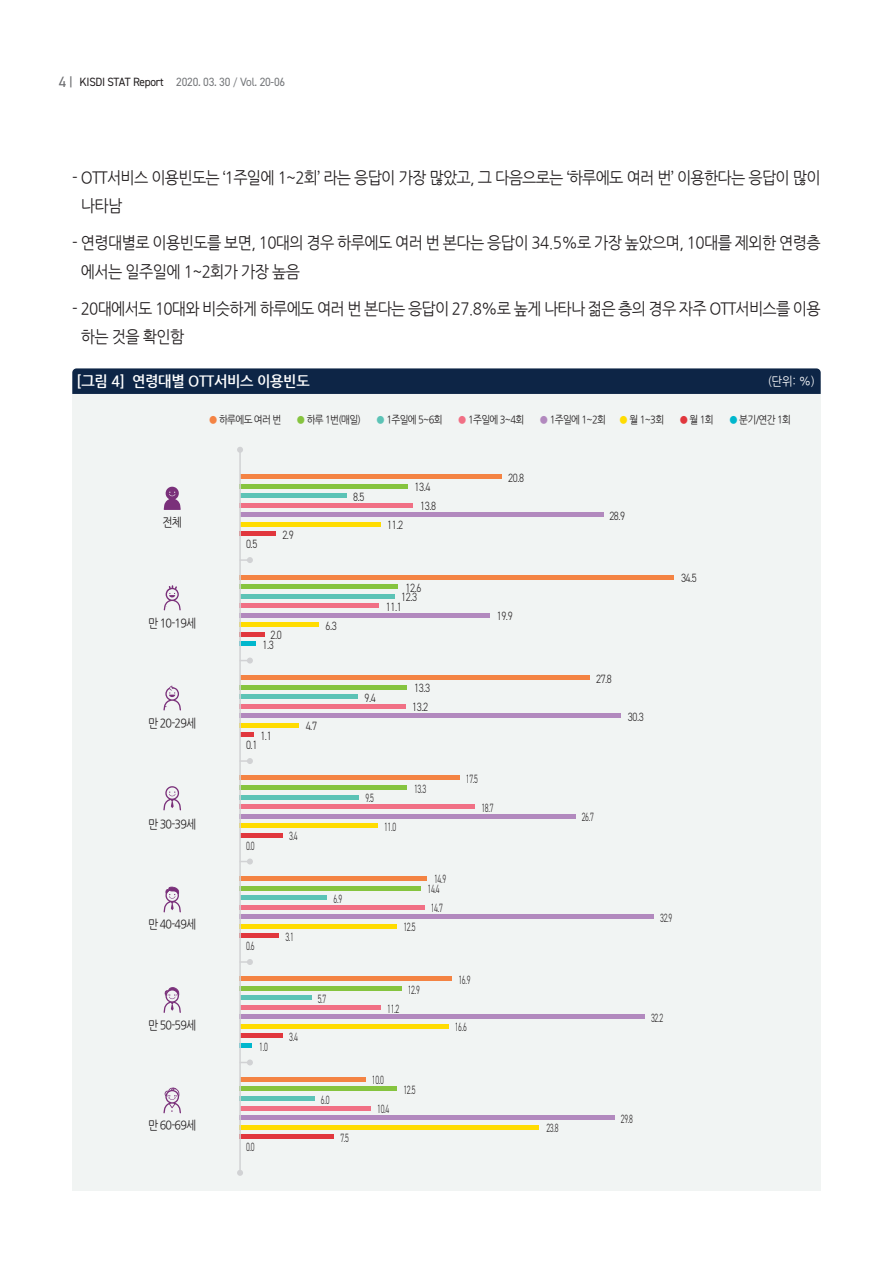
<style>
.page{position:relative;width:893px;height:1263px;background:#fff}
.page>*{position:absolute;margin:0;border:0;box-sizing:border-box;transform-origin:0 0}
.t1{font:16.5px/28.5px "Nanum Gothic";letter-spacing:-.05em;color:#231f20;scale:.92 1}
.t2{font:700 15px "Nanum Gothic";letter-spacing:-.02em;color:#fff;scale:.95 1}
.t3{font:300 12px/9.6px "DIN2014";letter-spacing:-.04em;color:#231f20;text-align:center;scale:.65 1}
.t4{font:300 12px/9.6px "DIN2014";letter-spacing:-.04em;color:#231f20;scale:.85 1}
.t5{font:12px "Nanum Gothic";letter-spacing:-.07em;color:#231f20;scale:.9 1}
.t6{font:12px "DIN2014";letter-spacing:-.025em;color:#76787b;scale:.95 1}
.t7{font:12px "Nanum Gothic";color:#fff;scale:.95 1}
.t8{font:10.5px "Nanum Gothic";letter-spacing:-.07em;color:#231f20;scale:.9 1}
.s1{font-size:15px;color:#6c6d70}
.s2{color:#6c6d70}
.s3{color:#231f20}
.s4{font-size:10.5px}
.s5{color:#f48343}
.s6{color:#86c43f}
.s7{color:#5cc3b6}
.s8{color:#f17085}
.s9{color:#b289be}
.s10{color:#ffdc01}
.s11{color:#e1373d}
.s12{color:#00b7cd}
</style>
<div class="page">
<div style="left:72px;top:381px;width:749px;height:810px;background:#f1f4f3"></div>
<svg style="left:72px;top:368px;width:749px;height:26px;background:#112949"></svg>
<svg style="left:241px;top:1059px;width:12px;height:6px"></svg>
<svg style="left:241px;top:657px;width:12px;height:6px"></svg>
<svg style="left:241px;top:557px;width:12px;height:6px"></svg>
<svg style="left:241px;top:758px;width:12px;height:6px"></svg>
<svg style="left:241px;top:858px;width:12px;height:6px"></svg>
<svg style="left:241px;top:959px;width:12px;height:6px"></svg>
<svg style="left:164px;top:487px;width:17px;height:23px"></svg>
<div style="left:240px;top:531px;width:36px;height:5px;background:#e1373d"></div>
<hr style="left:240px;top:522px;width:141px;height:4px;background:#ffdc01">
<div style="left:240px;top:512px;width:363px;height:5px;background:#b289be"></div>
<hr style="left:240px;top:503px;width:173px;height:4px;background:#f17085">
<hr style="left:240px;top:484px;width:168px;height:4px;background:#86c43f">
<div style="left:240px;top:474px;width:261px;height:5px;background:#f48343"></div>
<div style="left:240px;top:493px;width:107px;height:5px;background:#5cc3b6"></div>
<svg style="left:164px;top:585px;width:17px;height:25px"></svg>
<div style="left:240px;top:641px;width:16px;height:5px;background:#00b7cd"></div>
<hr style="left:240px;top:632px;width:25px;height:4px;background:#e1373d">
<div style="left:240px;top:622px;width:79px;height:5px;background:#ffdc01"></div>
<hr style="left:240px;top:613px;width:250px;height:4px;background:#b289be">
<div style="left:240px;top:603px;width:139px;height:5px;background:#f17085"></div>
<div style="left:240px;top:584px;width:158px;height:5px;background:#86c43f"></div>
<hr style="left:240px;top:575px;width:434px;height:4px;background:#f48343">
<hr style="left:240px;top:594px;width:154px;height:4px;background:#5cc3b6">
<svg style="left:163px;top:686px;width:18px;height:24px"></svg>
<hr style="left:240px;top:733px;width:13px;height:4px;background:#e1373d">
<hr style="left:240px;top:723px;width:59px;height:4px;background:#ffdc01">
<div style="left:240px;top:713px;width:381px;height:5px;background:#b289be"></div>
<hr style="left:240px;top:704px;width:166px;height:4px;background:#f17085">
<hr style="left:240px;top:685px;width:167px;height:4px;background:#86c43f">
<div style="left:240px;top:675px;width:349px;height:5px;background:#f48343"></div>
<div style="left:240px;top:694px;width:118px;height:5px;background:#5cc3b6"></div>
<svg style="left:163px;top:786px;width:18px;height:24px"></svg>
<hr style="left:240px;top:833px;width:42px;height:4px;background:#e1373d">
<div style="left:240px;top:823px;width:138px;height:5px;background:#ffdc01"></div>
<hr style="left:240px;top:814px;width:336px;height:4px;background:#b289be">
<div style="left:240px;top:804px;width:235px;height:5px;background:#f17085"></div>
<div style="left:240px;top:785px;width:167px;height:5px;background:#86c43f"></div>
<hr style="left:240px;top:776px;width:220px;height:4px;background:#f48343">
<hr style="left:240px;top:795px;width:119px;height:4px;background:#5cc3b6">
<svg style="left:163px;top:1087px;width:18px;height:26px"></svg>
<div style="left:240px;top:1134px;width:94px;height:5px;background:#e1373d"></div>
<hr style="left:240px;top:1125px;width:299px;height:4px;background:#ffdc01">
<div style="left:240px;top:1115px;width:375px;height:5px;background:#b289be"></div>
<hr style="left:240px;top:1106px;width:130px;height:4px;background:#f17085">
<hr style="left:240px;top:1087px;width:157px;height:4px;background:#86c43f">
<hr style="left:240px;top:1077px;width:125px;height:4px;background:#f48343">
<hr style="left:240px;top:1096px;width:75px;height:4px;background:#5cc3b6">
<svg style="left:164px;top:987px;width:17px;height:26px"></svg>
<hr style="left:240px;top:1043px;width:12px;height:4px;background:#00b7cd">
<hr style="left:240px;top:1034px;width:42px;height:4px;background:#e1373d">
<hr style="left:240px;top:1024px;width:209px;height:4px;background:#ffdc01">
<hr style="left:240px;top:1015px;width:405px;height:4px;background:#b289be">
<hr style="left:240px;top:1005px;width:141px;height:4px;background:#f17085">
<hr style="left:240px;top:986px;width:162px;height:4px;background:#86c43f">
<hr style="left:240px;top:977px;width:212px;height:4px;background:#f48343">
<hr style="left:240px;top:996px;width:71px;height:4px;background:#5cc3b6">
<svg style="left:164px;top:886px;width:17px;height:26px"></svg>
<div style="left:240px;top:933px;width:39px;height:5px;background:#e1373d"></div>
<hr style="left:240px;top:924px;width:157px;height:4px;background:#ffdc01">
<div style="left:240px;top:914px;width:414px;height:5px;background:#b289be"></div>
<hr style="left:240px;top:905px;width:185px;height:4px;background:#f17085">
<div style="left:240px;top:895px;width:86px;height:5px;background:#5cc3b6"></div>
<hr style="left:240px;top:886px;width:181px;height:4px;background:#86c43f">
<hr style="left:240px;top:876px;width:187px;height:4px;background:#f48343">
<hr style="left:239px;top:450px;width:2px;height:723px;background:#d1d2d4">
<svg style="left:237px;top:447px;width:6px;height:6px"></svg>
<svg style="left:237px;top:1170px;width:6px;height:6px"></svg>
<p class="t6" style="left:59px;top:74px;width:240px"><span class="s1">4</span> <span class="s2">|</span> <span class="s3">KISDI STAT Report</span> 2020. 03. 30 <span class="s4">/</span> Vol. 20-06</p>
<p class="t1" style="left:81px;top:163px;width:806px;text-indent:-9px">- OTT서비스 이용빈도는 ‘1주일에 1~2회’ 라는 응답이 가장 많았고, 그 다음으로는 ‘하루에도 여러 번’ 이용한다는 응답이 많이 나타남</p>
<p class="t1" style="left:81px;top:229px;width:806px;text-indent:-9px">- 연령대별로 이용빈도를 보면, 10대의 경우 하루에도 여러 번 본다는 응답이 34.5%로 가장 높았으며, 10대를 제외한 연령층 에서는 일주일에 1~2회가 가장 높음</p>
<p class="t1" style="left:81px;top:294px;width:806px;text-indent:-9px">- 20대에서도 10대와 비슷하게 하루에도 여러 번 본다는 응답이 27.8%로 높게 나타나 젊은 층의 경우 자주 OTT서비스를 이용 하는 것을 확인함</p>
<p class="t2" style="left:77px;top:374px;width:247px">[그림 4] 연령대별 OTT서비스 이용빈도</p>
<p class="t7" style="left:768px;top:375px;width:51px">(단위: %)</p>
<p class="t8" style="left:209px;top:415px;width:82px"><span class="s5">●</span> 하루에도 여러 번</p>
<p class="t8" style="left:296px;top:415px;width:73px"><span class="s6">●</span> 하루 1번(매일)</p>
<p class="t8" style="left:376px;top:415px;width:75px"><span class="s7">●</span> 1주일에 5~6회</p>
<p class="t8" style="left:458px;top:415px;width:75px"><span class="s8">●</span> 1주일에 3~4회</p>
<p class="t8" style="left:540px;top:415px;width:75px"><span class="s9">●</span> 1주일에 1~2회</p>
<p class="t8" style="left:619px;top:415px;width:51px"><span class="s10">●</span> 월 1~3회</p>
<p class="t8" style="left:679px;top:415px;width:40px"><span class="s11">●</span> 월 1회</p>
<p class="t8" style="left:729px;top:415px;width:70px"><span class="s12">●</span> 분기/연간 1회</p>
<p class="t5" style="left:162px;top:517px;width:23px">전체</p>
<p class="t4" style="left:246px;top:539px;width:15px">0.5</p>
<p class="t4" style="left:282px;top:530px;width:15px">2.9</p>
<p class="t4" style="left:353px;top:492px;width:15px">8.5</p>
<p class="t4" style="left:387px;top:520px;width:20px">11.2</p>
<p class="t4" style="left:415px;top:482px;width:20px">13.4</p>
<p class="t4" style="left:420px;top:501px;width:20px">13.8</p>
<p class="t4" style="left:508px;top:473px;width:20px">20.8</p>
<p class="t4" style="left:609px;top:511px;width:20px">28.9</p>
<p class="t5" style="left:148px;top:617px;width:55px">만 10-19세</p>
<p class="t4" style="left:262px;top:630px;width:24px;text-indent:8px">2.0<br>1.3</p>
<p class="t4" style="left:325px;top:621px;width:15px">6.3</p>
<p class="t4" style="left:406px;top:583px;width:20px">12.6</p>
<p class="t4" style="left:401px;top:592px;width:20px">12.3</p>
<p class="t4" style="left:386px;top:602px;width:20px">11.1</p>
<p class="t4" style="left:497px;top:611px;width:20px">19.9</p>
<p class="t4" style="left:681px;top:573px;width:20px">34.5</p>
<p class="t5" style="left:148px;top:718px;width:55px">만 20-29세</p>
<p class="t4" style="left:260px;top:731px;width:15px">1.1</p>
<p class="t4" style="left:246px;top:740px;width:15px">0.1</p>
<p class="t4" style="left:306px;top:721px;width:15px">4.7</p>
<p class="t4" style="left:364px;top:693px;width:15px">9.4</p>
<p class="t4" style="left:414px;top:683px;width:20px">13.3</p>
<p class="t4" style="left:412px;top:702px;width:20px">13.2</p>
<p class="t4" style="left:596px;top:674px;width:20px">27.8</p>
<p class="t4" style="left:628px;top:712px;width:20px">30.3</p>
<p class="t5" style="left:148px;top:818px;width:55px">만 30-39세</p>
<p class="t3" style="left:246px;top:841px;width:15px">0.0</p>
<p class="t3" style="left:289px;top:831px;width:15px">3.4</p>
<p class="t3" style="left:365px;top:793px;width:15px">9.5</p>
<p class="t3" style="left:384px;top:822px;width:20px">11.0</p>
<p class="t3" style="left:414px;top:784px;width:20px">13.3</p>
<p class="t3" style="left:466px;top:774px;width:20px">17.5</p>
<p class="t3" style="left:481px;top:803px;width:20px">18.7</p>
<p class="t3" style="left:582px;top:812px;width:20px">26.7</p>
<p class="t5" style="left:148px;top:919px;width:55px">만 40-49세</p>
<p class="t3" style="left:246px;top:941px;width:15px">0.6</p>
<p class="t3" style="left:285px;top:932px;width:15px">3.1</p>
<p class="t3" style="left:334px;top:894px;width:15px">6.9</p>
<p class="t3" style="left:403px;top:922px;width:20px">12.5</p>
<p class="t3" style="left:428px;top:874px;width:30px">14.9<br>14.4</p>
<p class="t3" style="left:431px;top:903px;width:20px">14.7</p>
<p class="t3" style="left:660px;top:913px;width:20px">32.9</p>
<p class="t5" style="left:148px;top:1019px;width:55px">만 50-59세</p>
<p class="t3" style="left:259px;top:1042px;width:15px">1.0</p>
<p class="t3" style="left:289px;top:1032px;width:15px">3.4</p>
<p class="t3" style="left:318px;top:994px;width:15px">5.7</p>
<p class="t3" style="left:387px;top:1004px;width:20px">11.2</p>
<p class="t3" style="left:408px;top:984px;width:20px">12.9</p>
<p class="t3" style="left:458px;top:975px;width:20px">16.9</p>
<p class="t3" style="left:455px;top:1022px;width:20px">16.6</p>
<p class="t3" style="left:651px;top:1013px;width:20px">32.2</p>
<p class="t5" style="left:148px;top:1120px;width:55px">만 60-69세</p>
<p class="t3" style="left:246px;top:1142px;width:15px">0.0</p>
<p class="t3" style="left:321px;top:1094px;width:15px">6.0</p>
<p class="t3" style="left:341px;top:1133px;width:15px">7.5</p>
<p class="t3" style="left:372px;top:1075px;width:20px">10.0</p>
<p class="t3" style="left:377px;top:1104px;width:20px">10.4</p>
<p class="t3" style="left:403px;top:1085px;width:20px">12.5</p>
<p class="t3" style="left:546px;top:1123px;width:20px">23.8</p>
<p class="t3" style="left:621px;top:1114px;width:20px">29.8</p>
</div>
